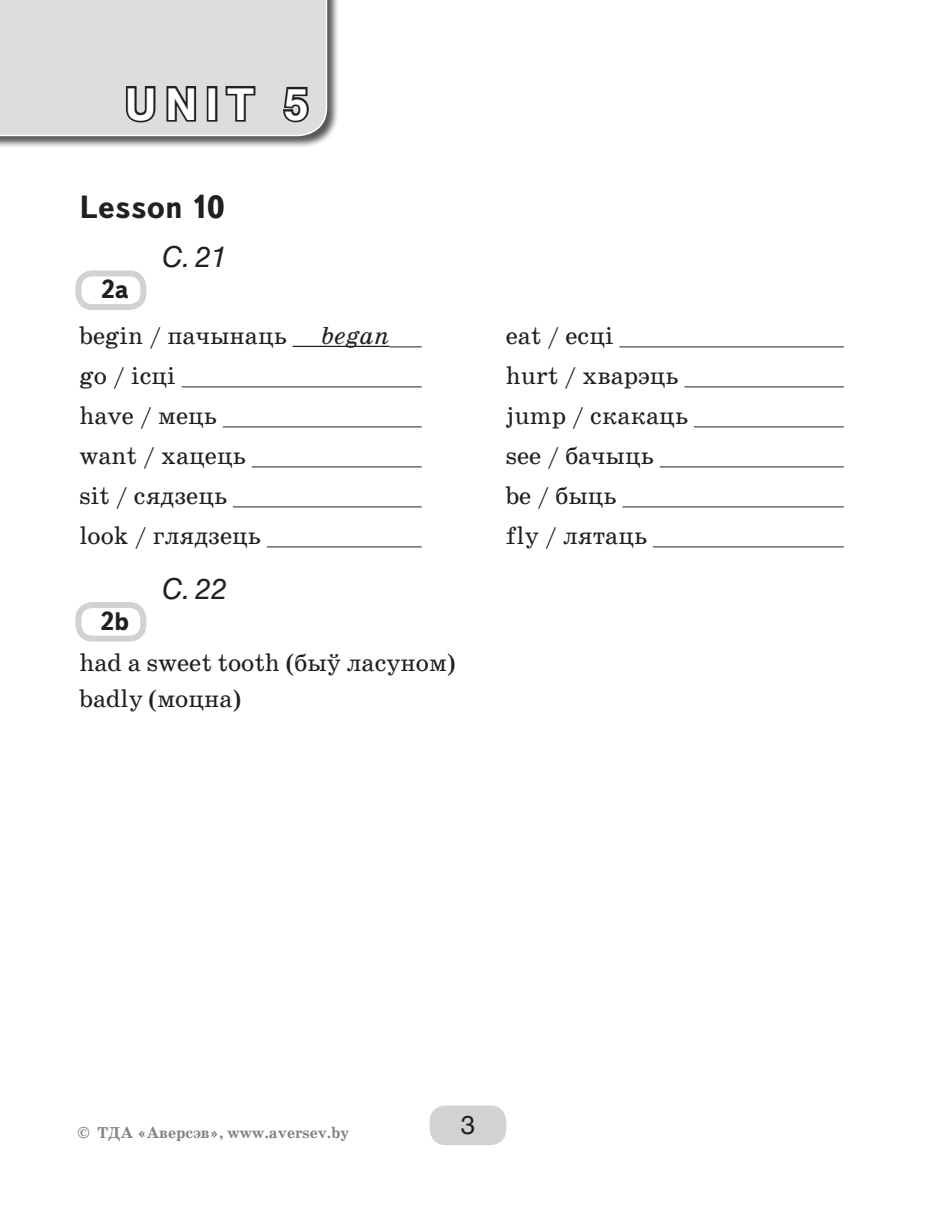
<style>
.page{position:relative;width:936px;height:1219px;background:#fff}
.page>*{position:absolute;margin:0;border:0;box-sizing:border-box;transform-origin:0 0}
.t1{font:700 44px "Helvetica Cyr";color:#fff}
.t2{font:700 32px "Text Book C";color:#231f20}
.t3{font:29px "Helvetica Cyr Inclined";color:#231f20}
.t4{font:700 26px "Text Book C";color:#231f20}
.t5{font:26px "Helvetica Cyr Upright";color:#231f20}
.t6{font:25px/35.6px "School Book C";color:#231f20}
.t7{font:italic 25px "School Book C";color:#231f20}
.t8{font:700 16px "School Book C";color:#808285}
</style>
<div class="page">
<div style="left:429px;top:1105px;width:77px;height:40px;background:#d1d2d4;border-radius:16px"></div>
<div style="left:0;top:0;width:339px;height:148px;background:#231f20;opacity:.75"></div>
<hr style="left:292px;top:346px;width:97px;height:1px;background:#231f20">
<hr style="left:389px;top:346px;width:32px;height:1px;background:#231f20">
<hr style="left:619px;top:346px;width:224px;height:1px;background:#231f20">
<hr style="left:182px;top:386px;width:239px;height:1px;background:#231f20">
<hr style="left:684px;top:386px;width:159px;height:1px;background:#231f20">
<hr style="left:223px;top:426px;width:198px;height:1px;background:#231f20">
<hr style="left:693px;top:426px;width:150px;height:1px;background:#231f20">
<hr style="left:252px;top:466px;width:169px;height:1px;background:#231f20">
<hr style="left:659px;top:466px;width:184px;height:1px;background:#231f20">
<hr style="left:233px;top:506px;width:188px;height:1px;background:#231f20">
<hr style="left:622px;top:506px;width:221px;height:1px;background:#231f20">
<hr style="left:267px;top:546px;width:154px;height:1px;background:#231f20">
<hr style="left:653px;top:546px;width:190px;height:1px;background:#231f20">
<svg style="left:0;top:0;width:327px;height:136px;background:#d0d1d3"></svg>
<div style="left:75px;top:270px;width:71px;height:40px;border:6px solid #d1d2d4;border-radius:14px"></div>
<div style="left:75px;top:602px;width:71px;height:40px;border:6px solid #d1d2d4;border-radius:14px"></div>
<h1 class="t1" style="left:125px;top:79px;width:185px">Unit 5</h1>
<p class="t2" style="left:79px;top:189px;width:146px">Lesson 10</p>
<p class="t3" style="left:162px;top:241px;width:67px">С. 21</p>
<p class="t4" style="left:101px;top:274px;width:29px">2a</p>
<p class="t6" style="left:79px;top:318px;width:209px">begin / пачынаць</p>
<p class="t7" style="left:321px;top:321px;width:69px">began</p>
<p class="t6" style="left:505px;top:318px;width:109px">eat / есці</p>
<p class="t6" style="left:79px;top:358px;width:98px">go / ісці</p>
<p class="t6" style="left:505px;top:358px;width:174px">hurt / хварэць</p>
<p class="t6" style="left:79px;top:398px;width:139px">have / мець</p>
<p class="t6" style="left:505px;top:398px;width:184px">jump / скакаць</p>
<p class="t6" style="left:79px;top:438px;width:168px">want / хацець</p>
<p class="t6" style="left:505px;top:438px;width:150px">see / бачыць</p>
<p class="t6" style="left:79px;top:478px;width:149px">sit / сядзець</p>
<p class="t6" style="left:505px;top:478px;width:112px">be / быць</p>
<p class="t6" style="left:79px;top:518px;width:183px">look / глядзець</p>
<p class="t6" style="left:505px;top:518px;width:143px">fly / лятаць</p>
<p class="t3" style="left:162px;top:572px;width:67px">С. 22</p>
<p class="t4" style="left:100px;top:606px;width:30px">2b</p>
<p class="t6" style="left:79px;top:645px;width:378px">had a sweet tooth (быў ласуном) badly (моцна)</p>
<p class="t8" style="left:77px;top:1123px;width:273px">© ТДА «Аверсэв», www.aversev.by</p>
<p class="t5" style="left:460px;top:1111px;width:16px">3</p>
</div>
